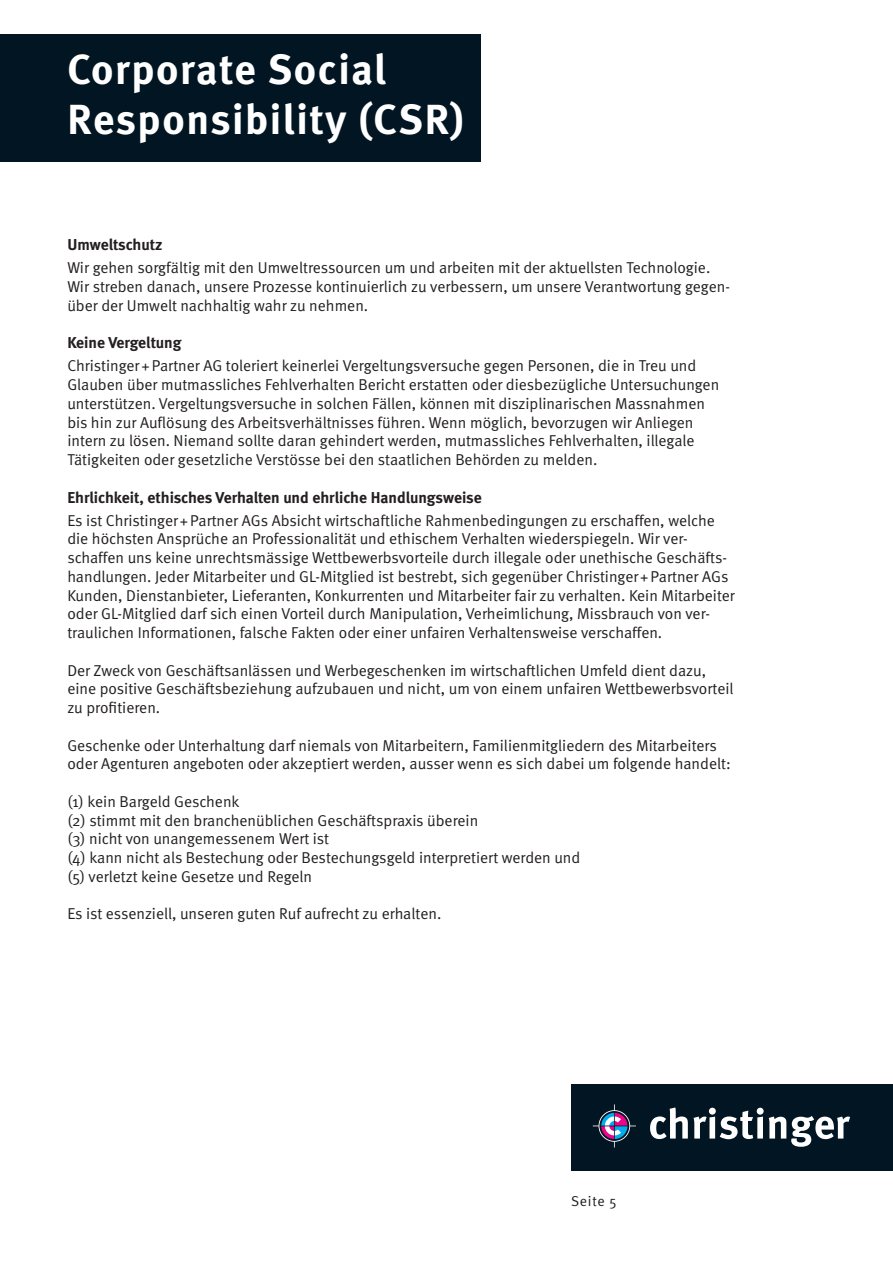
<style>
.page{position:relative;width:893px;height:1263px;background:#fff}
.page>*{position:absolute;margin:0;border:0;box-sizing:border-box;transform-origin:0 0}
.t1{font:700 42px/50.4px "Meta";letter-spacing:.035em;color:#fff}
.t2{font:15.75px/18.8px "Meta Normal";color:#231f20}
.t3{font:700 15.75px "Meta";color:#231f20}
.t4{font:14.25px "Meta Normal";letter-spacing:.05em;color:#231f20}
</style>
<div class="page">
<div style="left:571px;top:1084px;width:322px;height:87px;background:#011622"></div>
<svg style="left:650px;top:1107px;width:200px;height:40px"></svg>
<svg style="left:593px;top:1104px;width:43px;height:43px"></svg>
<div style="left:0;top:34px;width:480px;height:128px;background:#011622"></div>
<h1 class="t1" style="left:67px;top:44px;width:398px">Corporate Social<br>Responsibility (CSR)</h1>
<p class="t3" style="left:67px;top:235px;width:97px">Umweltschutz</p>
<p class="t2" style="left:67px;top:258px;width:664px">Wir gehen sorgfältig mit den Umweltressourcen um und arbeiten mit der aktuellsten Technologie.<br>Wir streben danach, unsere Prozesse kontinuierlich zu verbessern, um unsere Verantwortung gegen&shy;über der Umwelt nachhaltig wahr zu nehmen.</p>
<p class="t3" style="left:67px;top:333px;width:116px">Keine Vergeltung</p>
<p class="t2" style="left:67px;top:356px;width:653px">Christinger+Partner AG toleriert keinerlei Vergeltungsversuche gegen Personen, die in Treu und Glauben über mutmassliches Fehlverhalten Bericht erstatten oder diesbezügliche Untersuchungen unterstützen. Vergeltungsversuche in solchen Fällen, können mit disziplinarischen Massnahmen bis hin zur Auflösung des Arbeitsverhältnisses führen. Wenn möglich, bevorzugen wir Anliegen intern zu lösen. Niemand sollte daran gehindert werden, mutmassliches Fehlverhalten, illegale Tätigkeiten oder gesetzliche Verstösse bei den staatlichen Behörden zu melden.</p>
<p class="t3" style="left:67px;top:488px;width:416px">Ehrlichkeit, ethisches Verhalten und ehrliche Handlungsweise</p>
<p class="t2" style="left:67px;top:510px;width:669px">Es ist Christinger+Partner AGs Absicht wirtschaftliche Rahmenbedingungen zu erschaffen, welche die höchsten Ansprüche an Professionalität und ethischem Verhalten wiederspiegeln. Wir ver&shy;schaffen uns keine unrechtsmässige Wettbewerbsvorteile durch illegale oder unethische Geschäfts&shy;handlungen. Jeder Mitarbeiter und GL-Mitglied ist bestrebt, sich gegenüber Christinger+Partner AGs Kunden, Dienstanbieter, Lieferanten, Konkurrenten und Mitarbeiter fair zu verhalten. Kein Mitarbeiter oder GL-Mitglied darf sich einen Vorteil durch Manipulation, Verheimlichung, Missbrauch von ver&shy;traulichen Informationen, falsche Fakten oder einer unfairen Verhaltensweise verschaffen.</p>
<p class="t2" style="left:67px;top:660px;width:668px">Der Zweck von Geschäftsanlässen und Werbegeschenken im wirtschaftlichen Umfeld dient dazu, eine positive Geschäftsbeziehung aufzubauen und nicht, um von einem unfairen Wettbewerbsvorteil zu profitieren.</p>
<p class="t2" style="left:67px;top:735px;width:665px">Geschenke oder Unterhaltung darf niemals von Mitarbeitern, Familienmitgliedern des Mitarbeiters oder Agenturen angeboten oder akzeptiert werden, ausser wenn es sich dabei um folgende handelt:</p>
<p class="t2" style="left:67px;top:792px;width:515px">(1) kein Bargeld Geschenk<br>(2) stimmt mit den branchenüblichen Geschäftspraxis überein<br>(3) nicht von unangemessenem Wert ist<br>(4) kann nicht als Bestechung oder Bestechungsgeld interpretiert werden und (5) verletzt keine Gesetze und Regeln</p>
<p class="t2" style="left:67px;top:904px;width:375px">Es ist essenziell, unseren guten Ruf aufrecht zu erhalten.</p>
<p class="t4" style="left:571px;top:1193px;width:47px">Seite 5</p>
</div>
